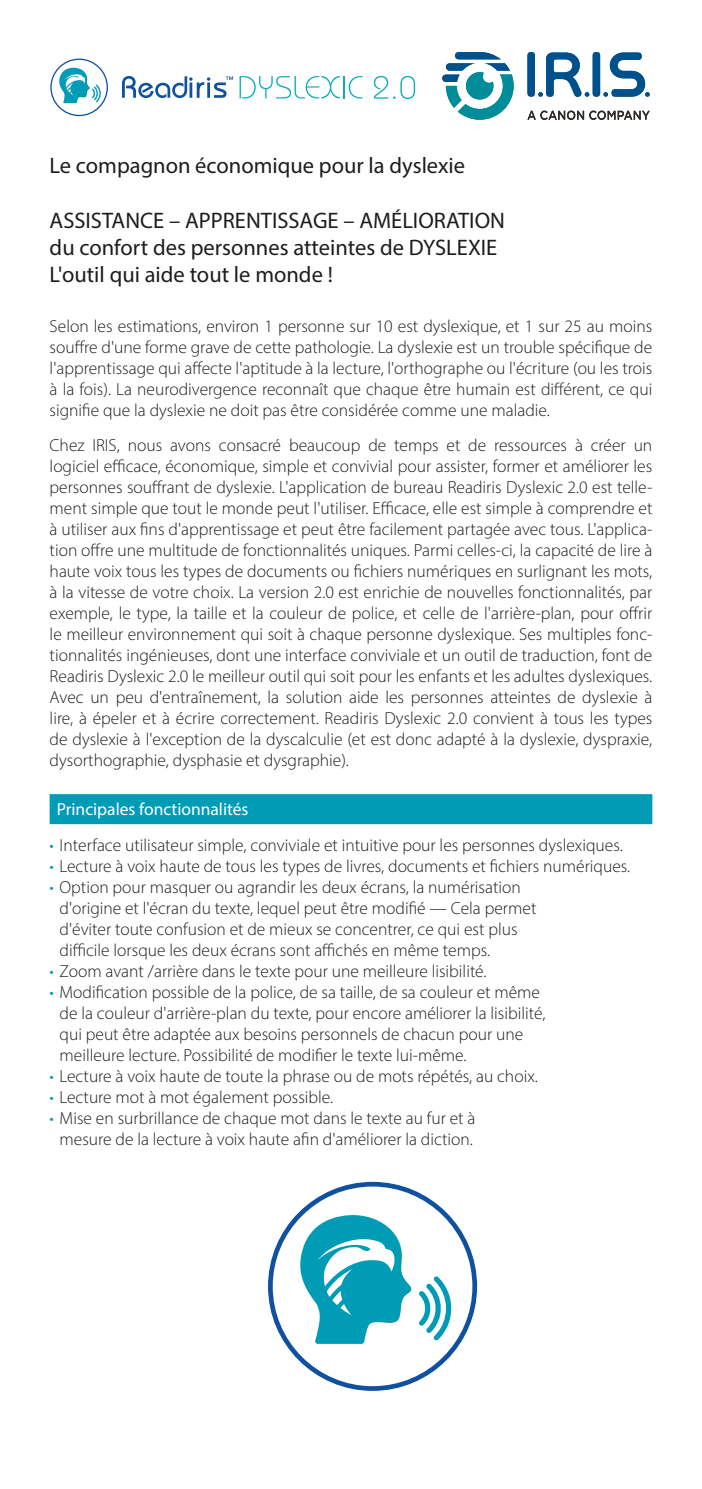
<style>
.page{position:relative;width:702px;height:1489px;background:#fff}
.page>*{position:absolute;margin:0;border:0;box-sizing:border-box;transform-origin:0 0}
.slogan{font:22.5px/27px "Myriad Pro";color:#1d1d1b}
.texte{font:300 17.5px/21px "Myriad Pro";color:#1d1d1b;text-align:justify}
.subtitle{font:17.5px "Myriad Pro";color:#fff}
.s1{color:#009cb5}
</style>
<div class="page">
<div style="left:50px;top:794px;width:602px;height:30px;background:#009cb5"></div>
<svg style="left:268px;top:1181px;width:209px;height:209px"></svg>
<svg style="left:298px;top:1213px;width:113px;height:130px"></svg>
<svg style="left:419px;top:1276px;width:36px;height:64px"></svg>
<svg style="left:122px;top:76px;width:111px;height:22px"></svg>
<svg style="left:239px;top:76px;width:123px;height:22px"></svg>
<svg style="left:50px;top:59px;width:58px;height:57px"></svg>
<svg style="left:374px;top:76px;width:41px;height:23px"></svg>
<svg style="left:442px;top:52px;width:71px;height:68px"></svg>
<svg style="left:527px;top:111px;width:122px;height:9px"></svg>
<div style="left:527px;top:52px;width:8px;height:45px;background:#00508c;border-radius:4px"></div>
<div style="left:592px;top:52px;width:8px;height:45px;background:#00508c;border-radius:4px"></div>
<svg style="left:603px;top:53px;width:46px;height:44px"></svg>
<svg style="left:538px;top:53px;width:51px;height:44px"></svg>
<p class="slogan" style="left:50px;top:151px;width:417px">Le compagnon économique pour la dyslexie</p>
<p class="slogan" style="left:50px;top:207px;width:457px">ASSISTANCE – APPRENTISSAGE – AMÉLIORATION du confort des personnes atteintes de DYSLEXIE</p>
<p class="slogan" style="left:50px;top:261px;width:285px">L'outil qui aide tout le monde !</p>
<p class="texte" style="left:50px;top:315px;width:604px">Selon les estimations, environ 1 personne sur 10 est dyslexique, et 1 sur 25 au moins souffre d'une forme grave de cette pathologie. La dyslexie est un trouble spécifique de l'apprentissage qui affecte l'aptitude à la lecture, l'orthographe ou l'écriture (ou les trois à la fois). La neurodivergence reconnaît que chaque être humain est différent, ce qui signifie que la dyslexie ne doit pas être considérée comme une maladie.</p>
<p class="texte" style="left:50px;top:434px;width:604px">Chez IRIS, nous avons consacré beaucoup de temps et de ressources à créer un logiciel efficace, économique, simple et convivial pour assister, former et améliorer les personnes souffrant de dyslexie. L'application de bureau Readiris Dyslexic 2.0 est telle&shy;ment simple que tout le monde peut l'utiliser. Efficace, elle est simple à comprendre et à utiliser aux fins d'apprentissage et peut être facilement partagée avec tous. L'applica&shy;tion offre une multitude de fonctionnalités uniques. Parmi celles-ci, la capacité de lire à haute voix tous les types de documents ou fichiers numériques en surlignant les mots, à la vitesse de votre choix. La version 2.0 est enrichie de nouvelles fonctionnalités, par exemple, le type, la taille et la couleur de police, et celle de l'arrière-plan, pour offrir le meilleur environnement qui soit à chaque personne dyslexique. Ses multiples fonc&shy;tionnalités ingénieuses, dont une interface conviviale et un outil de traduction, font de Readiris Dyslexic 2.0 le meilleur outil qui soit pour les enfants et les adultes dyslexiques.<br>Avec un peu d'entraînement, la solution aide les personnes atteintes de dyslexie à lire, à épeler et à écrire correctement. Readiris Dyslexic 2.0 convient à tous les types de dyslexie à l'exception de la dyscalculie (et est donc adapté à la dyslexie, dyspraxie, dysorthographie, dysphasie et dysgraphie).</p>
<p class="subtitle" style="left:57px;top:798px;width:193px">Principales fonctionnalités</p>
<p class="texte" style="left:50px;top:834px;width:574px"><span class="s1">•</span> Interface utilisateur simple, conviviale et intuitive pour les personnes dyslexiques.</p>
<p class="texte" style="left:50px;top:855px;width:582px"><span class="s1">•</span> Lecture à voix haute de tous les types de livres, documents et fichiers numériques.</p>
<p class="texte" style="left:60px;top:876px;width:478px;text-align:left;text-indent:-10px"><span class="s1">•</span> Option pour masquer ou agrandir les deux écrans, la numérisation d'origine et l'écran du texte, lequel peut être modifié — Cela permet d'éviter toute confusion et de mieux se concentrer, ce qui est plus difficile lorsque les deux écrans sont affichés en même temps.</p>
<p class="texte" style="left:50px;top:960px;width:438px"><span class="s1">•</span> Zoom avant /arrière dans le texte pour une meilleure lisibilité.</p>
<p class="texte" style="left:60px;top:981px;width:487px;text-align:left;text-indent:-10px"><span class="s1">•</span> Modification possible de la police, de sa taille, de sa couleur et même de la couleur d'arrière-plan du texte, pour encore améliorer la lisibilité, qui peut être adaptée aux besoins personnels de chacun pour une meilleure lecture. Possibilité de modifier le texte lui-même.</p>
<p class="texte" style="left:50px;top:1065px;width:489px"><span class="s1">•</span> Lecture à voix haute de toute la phrase ou de mots répétés, au choix.</p>
<p class="texte" style="left:50px;top:1086px;width:285px"><span class="s1">•</span> Lecture mot à mot également possible.</p>
<p class="texte" style="left:50px;top:1107px;width:427px;text-align:center"><span class="s1">•</span> Mise en surbrillance de chaque mot dans le texte au fur et à mesure de la lecture à voix haute afin d'améliorer la diction.</p>
</div>
